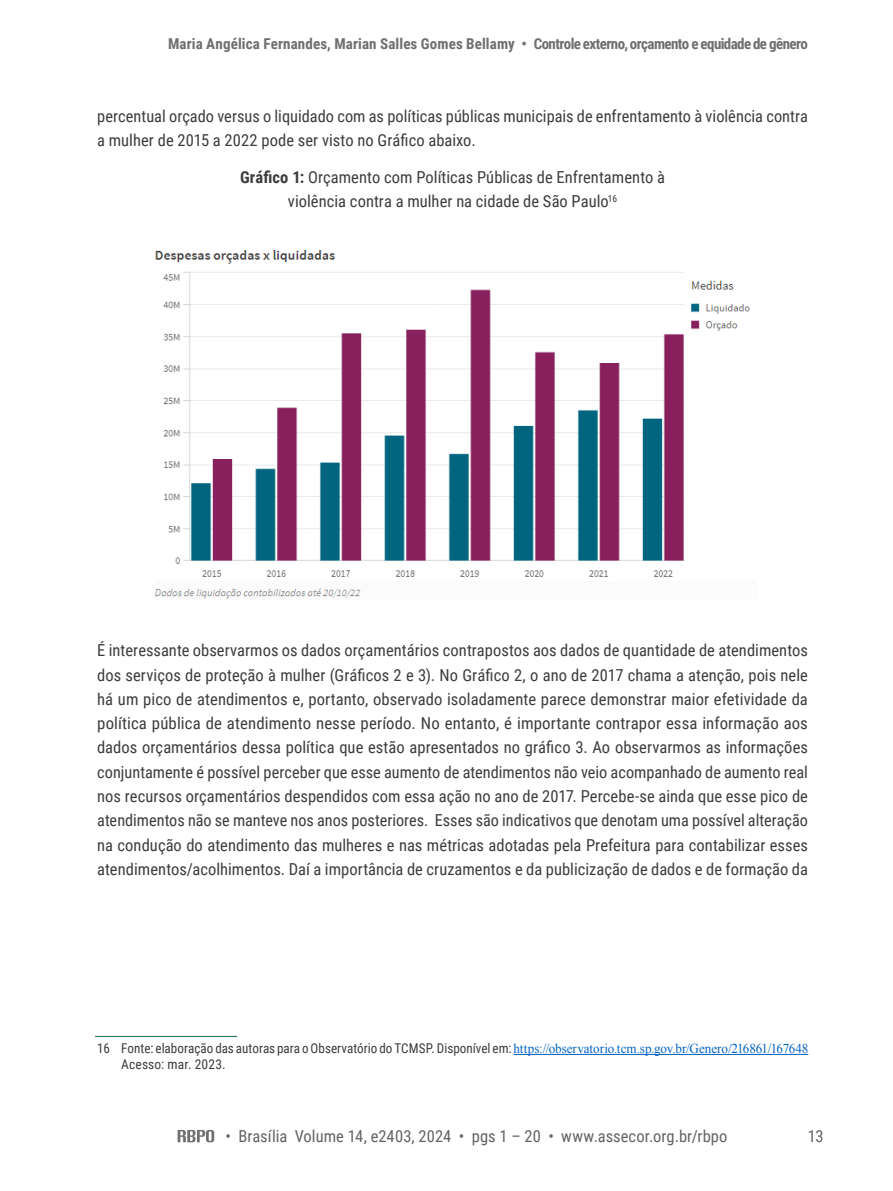
<style>
.page{position:relative;width:893px;height:1191px;background:#fff}
.page>*{position:absolute;margin:0;border:0;box-sizing:border-box;transform-origin:0 0}
.t1{font:16.5px/24.3px "Roboto Condensed";color:#3c3c3b}
.t2{font:16.5px "Roboto Condensed";letter-spacing:.005em;color:#646363}
.t3{font:700 15px "Roboto Condensed";letter-spacing:.005em;color:#706f6f}
.t4{font:13.5px/16.5px "Roboto Condensed";letter-spacing:.005em;color:#3c3c3b}
.s1{font-weight:700}
.s2{font-family:"Times New Roman";color:#0563c1}
</style>
<div class="page">
<svg style="left:178px;top:1130px;width:36px;height:12px"></svg>
<img style="left:155px;top:250px;width:595px;height:349px">
<hr style="left:95px;top:1036px;width:142px;height:1px;background:#237e60">
<hr style="left:513px;top:1054px;width:295px;height:1px;background:#0563c1">
<p class="t3" style="left:168px;top:33px;width:641px">Maria Angélica Fernandes, Marian Salles Gomes Bellamy • Controle externo, orçamento e equidade de gênero</p>
<p class="t1" style="left:97px;top:103px;width:712px">percentual orçado versus o liquidado com as políticas públicas municipais de enfrentamento à violência contra a mulher de 2015 a 2022 pode ser visto no Gráfico abaixo.</p>
<p class="t1" style="left:240px;top:164px;width:426px;text-align:center"><span class="s1">Gráfico 1:</span> Orçamento com Políticas Públicas de Enfrentamento à violência contra a mulher na cidade de São Paulo<sup>16</sup></p>
<p class="t1" style="left:97px;top:637px;width:712px;text-align:justify">É interessante observarmos os dados orçamentários contrapostos aos dados de quantidade de atendimentos dos serviços de proteção à mulher (Gráficos 2 e 3). No Gráfico 2, o ano de 2017 chama a atenção, pois nele há um pico de atendimentos e, portanto, observado isoladamente parece demonstrar maior efetividade da política pública de atendimento nesse período. No entanto, é importante contrapor essa informação aos dados orçamentários dessa política que estão apresentados no gráfico 3. Ao observarmos as informações conjuntamente é possível perceber que esse aumento de atendimentos não veio acompanhado de aumento real nos recursos orçamentários despendidos com essa ação no ano de 2017. Percebe-se ainda que esse pico de atendimentos não se manteve nos anos posteriores. Esses são indicativos que denotam uma possível alteração na condução do atendimento das mulheres e nas métricas adotadas pela Prefeitura para contabilizar esses atendimentos/acolhimentos. Daí a importância de cruzamentos e da publicização de dados e de formação da</p>
<p class="t4" style="left:121px;top:1039px;width:689px;text-indent:-24px">16 Fonte: elaboração das autoras para o Observatório do TCMSP. Disponível em: <span class="s2">https://observatorio.tcm.sp.gov.br/Genero/216861/167648<br></span>Acesso: mar. 2023.</p>
<p class="t2" style="left:225px;top:1124px;width:504px">• Brasília Volume 14, e2403, 2024 • pgs 1 – 20 • www.assecor.org.br/rbpo</p>
<p class="t2" style="left:808px;top:1124px;width:17px">13</p>
</div>
